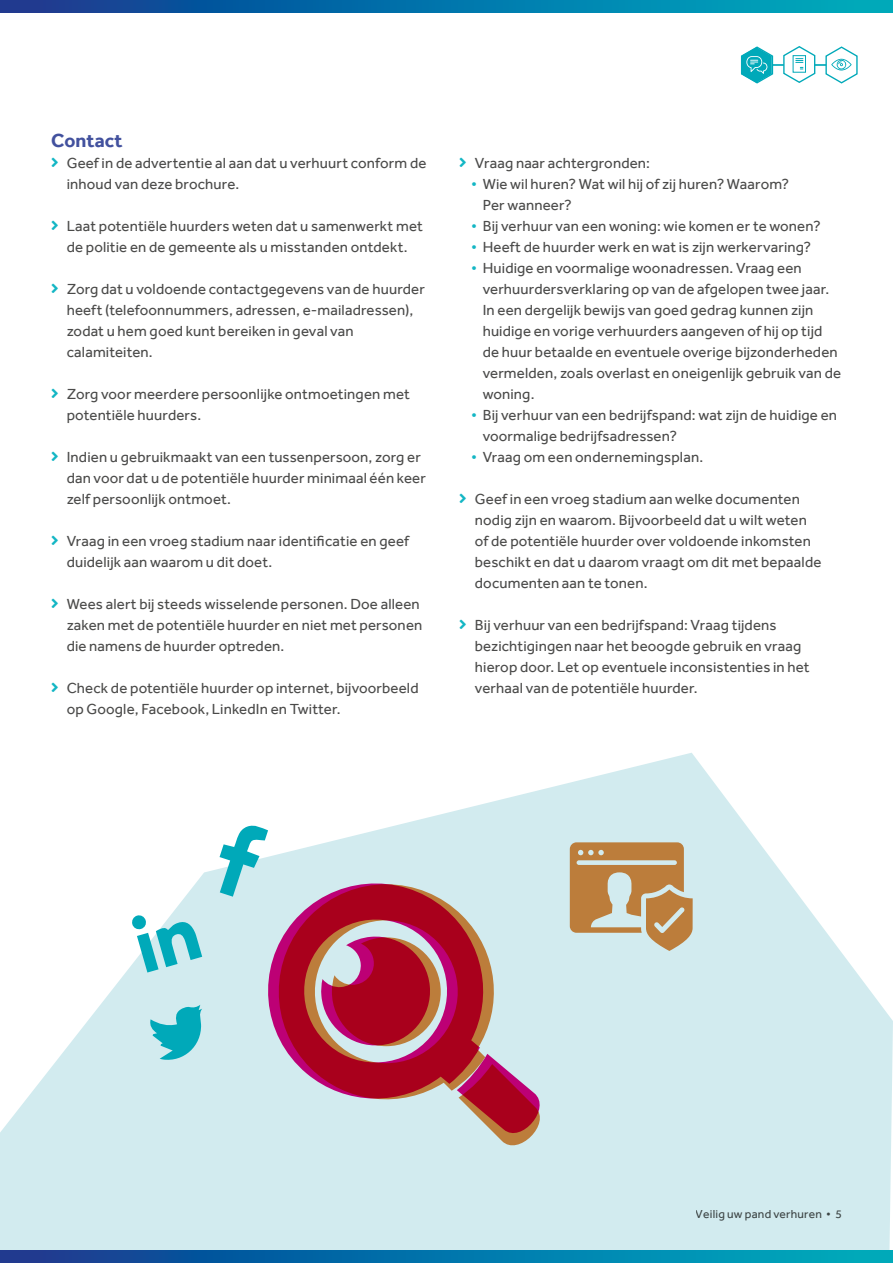
<style>
.page{position:relative;width:893px;height:1263px;background:#fff}
.page>*{position:absolute;margin:0;border:0;box-sizing:border-box;transform-origin:0 0}
.t1{font:700 19.5px "Effra";letter-spacing:.005em;color:#42519e}
.t2{font:15px/21px "Effra";letter-spacing:.01em;color:#4a4a49}
.t3{font:12px "Effra";letter-spacing:.02em;color:#4a4a49}
.s1{color:#13b6c4}
</style>
<div class="page">
<svg style="left:0;top:753px;width:893px;height:497px;fill:#d2ebef"></svg>
<hr style="left:765px;top:64px;width:81px;height:2px;background:#00a9b9">
<svg style="left:825px;top:46px;width:33px;height:38px"></svg>
<svg style="left:782px;top:46px;width:34px;height:37px"></svg>
<svg style="left:740px;top:46px;width:34px;height:38px"></svg>
<svg style="left:220px;top:824px;width:48px;height:73px"></svg>
<svg style="left:149px;top:1005px;width:53px;height:57px;background:#60c7d1"></svg>
<svg style="left:131px;top:914px;width:71px;height:58px"></svg>
<svg style="left:570px;top:842px;width:123px;height:109px;background:#c3a47c"></svg>
<div style="left:268px;top:874px;width:236px;height:235px;background:#d2ebef"></div>
<svg style="left:257px;top:870px;width:237px;height:236px;background:#bc6376"></svg>
<svg style="left:457px;top:1054px;width:95px;height:103px;background:#c18390"></svg>
<svg style="left:0;top:0;width:893px;height:13px;background:#0574a8"></svg>
<svg style="left:0;top:1250px;width:893px;height:13px;background:#0574a8"></svg>
<h1 class="t1" style="left:51px;top:129px;width:73px">Contact</h1>
<p class="t2" style="left:67px;top:152px;width:361px">Geef in de advertentie al aan dat u verhuurt conform de inhoud van deze brochure.</p>
<p class="t2" style="left:67px;top:215px;width:358px">Laat potentiële huurders weten dat u samenwerkt met de politie en de gemeente als u misstanden ontdekt.</p>
<p class="t2" style="left:67px;top:278px;width:360px">Zorg dat u voldoende contactgegevens van de huurder heeft (telefoonnummers, adressen, e-mailadressen), zodat u hem goed kunt bereiken in geval van calamiteiten.</p>
<p class="t2" style="left:67px;top:383px;width:345px">Zorg voor meerdere persoonlijke ontmoetingen met potentiële huurders.</p>
<p class="t2" style="left:67px;top:446px;width:361px">Indien u gebruikmaakt van een tussenpersoon, zorg er dan voor dat u de potentiële huurder minimaal één keer zelf persoonlijk ontmoet.</p>
<p class="t2" style="left:67px;top:530px;width:344px">Vraag in een vroeg stadium naar identificatie en geef duidelijk aan waarom u dit doet.</p>
<p class="t2" style="left:67px;top:593px;width:357px">Wees alert bij steeds wisselende personen. Doe alleen zaken met de potentiële huurder en niet met personen die namens de huurder optreden.</p>
<p class="t2" style="left:67px;top:677px;width:353px">Check de potentiële huurder op internet, bijvoorbeeld op Google, Facebook, LinkedIn en Twitter.</p>
<p class="t2" style="left:475px;top:152px;width:177px">Vraag naar achtergronden:</p>
<p class="t2" style="left:483px;top:173px;width:308px;text-indent:-11px"><span class="s1">•</span> Wie wil huren? Wat wil hij of zij huren? Waarom?<br>Per wanneer?</p>
<p class="t2" style="left:471px;top:215px;width:351px"><span class="s1">•</span> Bij verhuur van een woning: wie komen er te wonen?</p>
<p class="t2" style="left:471px;top:236px;width:341px"><span class="s1">•</span> Heeft de huurder werk en wat is zijn werkervaring?</p>
<p class="t2" style="left:483px;top:257px;width:360px;text-indent:-11px"><span class="s1">•</span> Huidige en voormalige woonadressen. Vraag een verhuurdersverklaring op van de afgelopen twee jaar.<br>In een dergelijk bewijs van goed gedrag kunnen zijn huidige en vorige verhuurders aangeven of hij op tijd de huur betaalde en eventuele overige bijzonderheden vermelden, zoals overlast en oneigenlijk gebruik van de woning.</p>
<p class="t2" style="left:483px;top:404px;width:356px;text-indent:-11px"><span class="s1">•</span> Bij verhuur van een bedrijfspand: wat zijn de huidige en voormalige bedrijfsadressen?</p>
<p class="t2" style="left:471px;top:446px;width:233px"><span class="s1">•</span> Vraag om een ondernemingsplan.</p>
<p class="t2" style="left:475px;top:488px;width:348px">Geef in een vroeg stadium aan welke documenten nodig zijn en waarom. Bijvoorbeeld dat u wilt weten of de potentiële huurder over voldoende inkomsten beschikt en dat u daarom vraagt om dit met bepaalde documenten aan te tonen.</p>
<p class="t2" style="left:475px;top:614px;width:336px">Bij verhuur van een bedrijfspand: Vraag tijdens bezichtigingen naar het beoogde gebruik en vraag hierop door. Let op eventuele inconsistenties in het verhaal van de potentiële huurder.</p>
<p class="t3" style="left:696px;top:1207px;width:147px">Veilig uw pand verhuren • 5</p>
</div>
